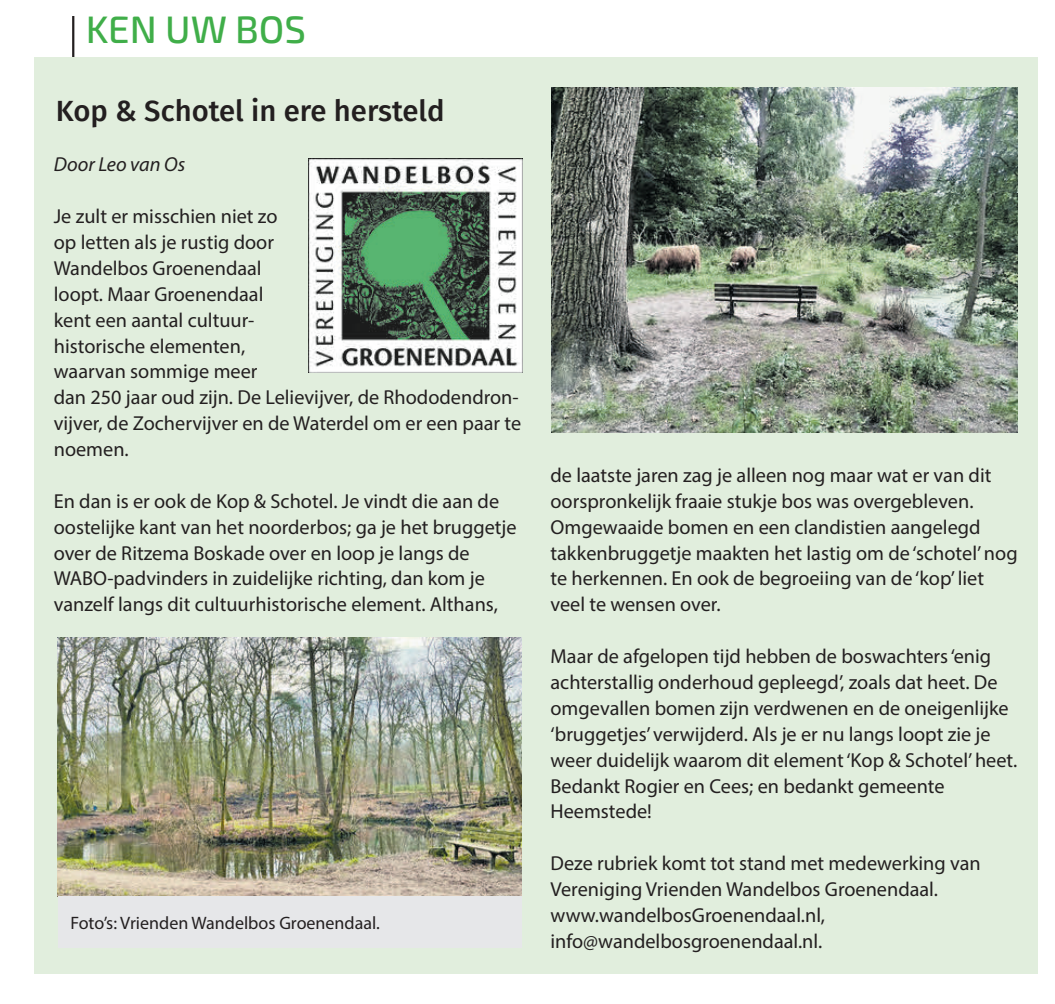
<style>
.page{position:relative;width:1055px;height:1004px;background:#fff}
.page>*{position:absolute;margin:0;border:0;box-sizing:border-box;transform-origin:0 0}
.t1{font:500 38.25px "Exo 2";color:#40ae49}
.t2{font:500 29.25px "Fira Sans";color:#231f20}
.t3{font:20.25px/25.9px "Myriad Pro";color:#231f20}
.t4{font:italic 20.25px "Myriad Pro";color:#231f20}
.t5{font:18px "Myriad Pro";color:#231f20}
</style>
<div class="page">
<hr style="left:72px;top:16px;width:2px;height:78px;background:#231f20">
<div style="left:35px;top:57px;width:1002px;height:916px;background:#e1eedd"></div>
<img style="left:308px;top:158px;width:215px;height:214px">
<img style="left:551px;top:87px;width:466px;height:345px">
<img style="left:57px;top:637px;width:464px;height:259px">
<div style="left:58px;top:896px;width:463px;height:52px;background:#e6e7e9"></div>
<h1 class="t1" style="left:86px;top:7px;width:222px">KEN UW BOS</h1>
<h2 class="t2" style="left:56px;top:94px;width:390px">Kop &amp; Schotel in ere hersteld</h2>
<p class="t4" style="left:54px;top:152px;width:133px">Door Leo van Os</p>
<p class="t3" style="left:54px;top:203px;width:469px">Je zult er misschien niet zo<br>op letten als je rustig door<br>Wandelbos Groenendaal<br>loopt. Maar Groenendaal<br>kent een aantal cultuur-<br>historische elementen,<br>waarvan sommige meer<br>dan 250 jaar oud zijn. De Lelievijver, de Rhododendron&shy;vijver, de Zochervijver en de Waterdel om er een paar te noemen.</p>
<p class="t3" style="left:54px;top:488px;width:464px">En dan is er ook de Kop &amp; Schotel. Je vindt die aan de oostelijke kant van het noorderbos; ga je het bruggetje over de Ritzema Boskade over en loop je langs de WABO-padvinders in zuidelijke richting, dan kom je vanzelf langs dit cultuurhistorische element. Althans,</p>
<p class="t5" style="left:71px;top:911px;width:311px">Foto’s: Vrienden Wandelbos Groenendaal.</p>
<p class="t3" style="left:550px;top:462px;width:468px">de laatste jaren zag je alleen nog maar wat er van dit oorspronkelijk fraaie stukje bos was overgebleven.<br>Omgewaaide bomen en een clandistien aangelegd takkenbruggetje maakten het lastig om de ‘schotel’ nog te herkennen. En ook de begroeiing van de ‘kop’ liet veel te wensen over.</p>
<p class="t3" style="left:550px;top:643px;width:468px">Maar de afgelopen tijd hebben de boswachters ‘enig achterstallig onderhoud gepleegd’, zoals dat heet. De omgevallen bomen zijn verdwenen en de oneigenlijke ‘bruggetjes’ verwijderd. Als je er nu langs loopt zie je weer duidelijk waarom dit element ‘Kop &amp; Schotel’ heet.<br>Bedankt Rogier en Cees; en bedankt gemeente Heemstede!</p>
<p class="t3" style="left:550px;top:850px;width:432px">Deze rubriek komt tot stand met medewerking van Vereniging Vrienden Wandelbos Groenendaal. www.wandelbosGroenendaal.nl, info@wandelbosgroenendaal.nl.</p>
</div>
